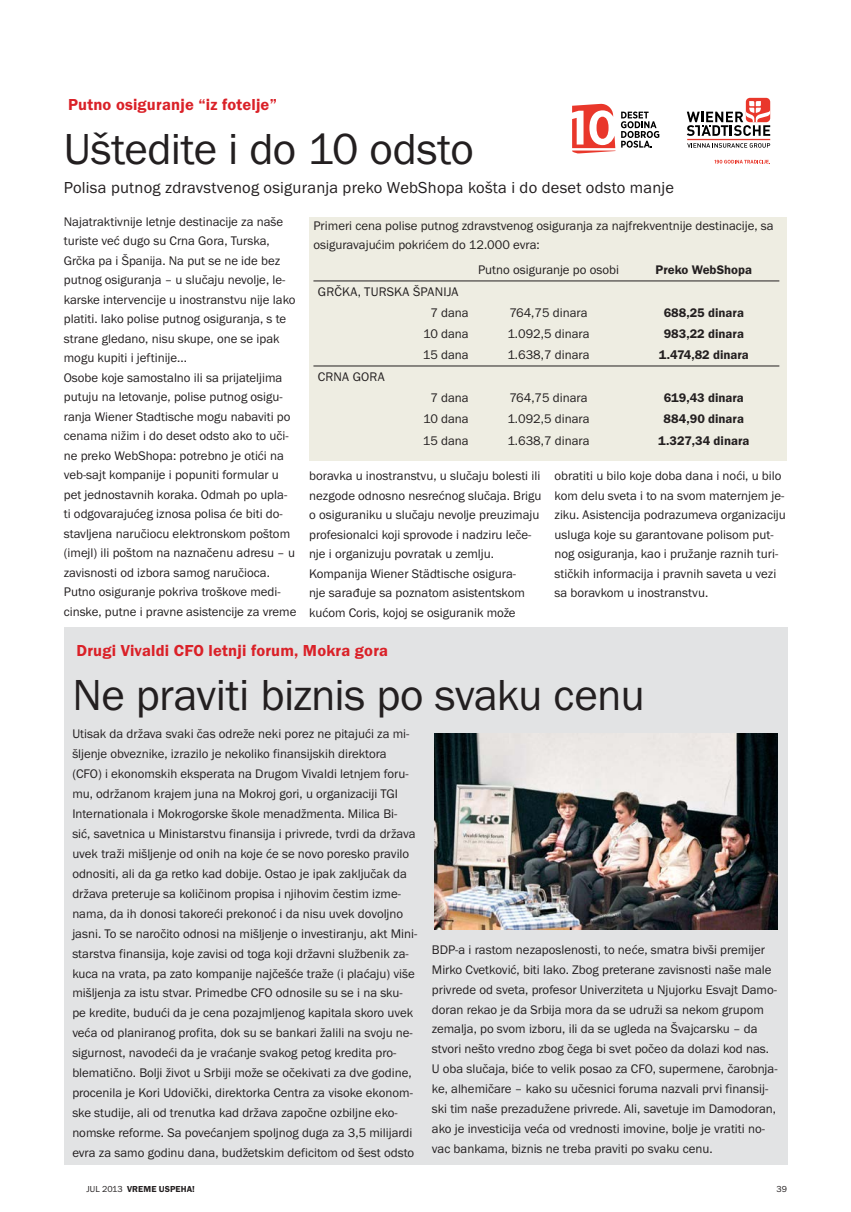
<style>
.page{position:relative;width:851px;height:1212px;background:#fff}
.page>*{position:absolute;margin:0;border:0;box-sizing:border-box;transform-origin:0 0}
.t1{font:45px "Franklin Got Itc TOT Boo";letter-spacing:-.015em;color:#231f20}
.t2{font:16.5px "Franklin Got Itc TOT Boo";letter-spacing:.015em;color:#231f20}
.t3{font:16.5px "Franklin Got Itc TOT Dem";letter-spacing:.01em;color:#da2128}
.t4{font:12.9px/19.5px "Franklin Got Itc TOT Boo";color:#231f20}
.t5{font:12.9px "Franklin Got Itc TOT Dem";color:#231f20}
.t6{font:9px "Franklin Got Itc TOT Dem";letter-spacing:.01em;color:#231f20}
.t7{font:9px "Franklin Got Itc TOT Boo";color:#231f20}
.s1{font-family:"Franklin Got Itc TOT Boo"}
</style>
<div class="page">
<svg style="left:572px;top:103px;width:87px;height:51px"></svg>
<svg style="left:714px;top:160px;width:56px;height:4px"></svg>
<hr style="left:687px;top:139px;width:83px;height:1px;background:#e9372b">
<svg style="left:687px;top:143px;width:83px;height:5px"></svg>
<div style="left:745px;top:98px;width:25px;height:24px;background:#e9372b;border-radius:4px"></div>
<svg style="left:686px;top:101px;width:84px;height:35px"></svg>
<div style="left:309px;top:217px;width:478px;height:244px;background:#eeede2"></div>
<hr style="left:313px;top:366px;width:466px;height:1px;background:#231f20">
<hr style="left:313px;top:281px;width:466px;height:1px;background:#231f20">
<div style="left:64px;top:628px;width:723px;height:537px;background:#e2e3e4"></div>
<img style="left:434px;top:734px;width:343px;height:195px">
<p class="t3" style="left:68px;top:99px;width:210px">Putno osiguranje “iz fotelje”</p>
<p class="t1" style="left:64px;top:131px;width:411px">Uštedite i do 10 odsto</p>
<p class="t2" style="left:64px;top:181px;width:611px">Polisa putnog zdravstvenog osiguranja preko WebShopa košta i do deset odsto manje</p>
<p class="t4" style="left:64px;top:212px;width:234px">Najatraktivnije letnje destinacije za naše turiste već dugo su Crna Gora, Turska, Grčka pa i Španija. Na put se ne ide bez putnog osiguranja – u slučaju nevolje, le&shy;karske intervencije u inostranstvu nije lako platiti. Iako polise putnog osiguranja, s te strane gledano, nisu skupe, one se ipak mogu kupiti i jeftinije...<br>Osobe koje samostalno ili sa prijateljima putuju na letovanje, polise putnog osigu&shy;ranja Wiener Stadtische mogu nabaviti po cenama nižim i do deset odsto ako to uči&shy;ne preko WebShopa: potrebno je otići na veb-sajt kompanije i popuniti formular u pet jednostavnih koraka. Odmah po upla&shy;ti odgovarajućeg iznosa polisa će biti do&shy;stavljena naručiocu elektronskom poštom (imejl) ili poštom na naznačenu adresu – u zavisnosti od izbora samog naručioca.<br>Putno osiguranje pokriva troškove medi&shy;cinske, putne i pravne asistencije za vreme</p>
<p class="t4" style="left:313px;top:217px;width:461px">Primeri cena polise putnog zdravstvenog osiguranja za najfrekventnije destinacije, sa osiguravajućim pokrićem do 12.000 evra:</p>
<p class="t4" style="left:478px;top:261px;width:142px">Putno osiguranje po osobi</p>
<p class="t5" style="left:655px;top:266px;width:98px">Preko WebShopa</p>
<p class="t4" style="left:430px;top:282px;width:40px;line-height:21px;text-indent:-112px">GRČKA, TURSKA ŠPANIJA<br>7 dana</p>
<p class="t4" style="left:509px;top:304px;width:80px">764,75 dinara</p>
<p class="t5" style="left:663px;top:308px;width:82px">688,25 dinara</p>
<p class="t4" style="left:423px;top:325px;width:47px">10 dana</p>
<p class="t4" style="left:507px;top:325px;width:84px">1.092,5 dinara</p>
<p class="t5" style="left:663px;top:330px;width:82px">983,22 dinara</p>
<p class="t4" style="left:423px;top:346px;width:47px">15 dana</p>
<p class="t4" style="left:507px;top:346px;width:84px">1.638,7 dinara</p>
<p class="t5" style="left:658px;top:351px;width:92px">1.474,82 dinara</p>
<p class="t4" style="left:318px;top:368px;width:68px">CRNA GORA</p>
<p class="t4" style="left:430px;top:389px;width:40px">7 dana</p>
<p class="t4" style="left:509px;top:389px;width:80px">764,75 dinara</p>
<p class="t5" style="left:663px;top:394px;width:82px">619,43 dinara</p>
<p class="t4" style="left:423px;top:410px;width:47px">10 dana</p>
<p class="t4" style="left:507px;top:410px;width:84px">1.092,5 dinara</p>
<p class="t5" style="left:663px;top:415px;width:82px">884,90 dinara</p>
<p class="t4" style="left:423px;top:431px;width:47px">15 dana</p>
<p class="t4" style="left:507px;top:431px;width:84px">1.638,7 dinara</p>
<p class="t5" style="left:658px;top:436px;width:93px">1.327,34 dinara</p>
<p class="t4" style="left:309px;top:467px;width:234px">boravka u inostranstvu, u slučaju bolesti ili nezgode odnosno nesrećnog slučaja. Brigu o osiguraniku u slučaju nevolje preuzimaju profesionalci koji sprovode i nadziru leče&shy;nje i organizuju povratak u zemlju.<br>Kompanija Wiener Städtische osigura-<br>nje sarađuje sa poznatom asistentskom kućom Coris, kojoj se osiguranik može</p>
<p class="t4" style="left:554px;top:467px;width:233px">obratiti u bilo koje doba dana i noći, u bilo kom delu sveta i to na svom maternjem je&shy;ziku. Asistencija podrazumeva organizaciju usluga koje su garantovane polisom put&shy;nog osiguranja, kao i pružanje raznih turi&shy;stičkih informacija i pravnih saveta u vezi sa boravkom u inostranstvu.</p>
<p class="t3" style="left:77px;top:645px;width:313px">Drugi Vivaldi CFO letnji forum, Mokra gora</p>
<p class="t1" style="left:72px;top:677px;width:573px">Ne praviti biznis po svaku cenu</p>
<p class="t4" style="left:72px;top:725px;width:346px;line-height:20px">Utisak da država svaki čas odreže neki porez ne pitajući za mi&shy;šljenje obveznike, izrazilo je nekoliko finansijskih direktora (CFO) i ekonomskih eksperata na Drugom Vivaldi letnjem foru&shy;mu, održanom krajem juna na Mokroj gori, u organizaciji TGI Internationala i Mokrogorske škole menadžmenta. Milica Bi&shy;sić, savetnica u Ministarstvu finansija i privrede, tvrdi da država uvek traži mišljenje od onih na koje će se novo poresko pravilo odnositi, ali da ga retko kad dobije. Ostao je ipak zaključak da država preteruje sa količinom propisa i njihovim čestim izme&shy;nama, da ih donosi takoreći prekonoć i da nisu uvek dovoljno jasni. To se naročito odnosi na mišljenje o investiranju, akt Mini&shy;starstva finansija, koje zavisi od toga koji državni službenik za&shy;kuca na vrata, pa zato kompanije najčešće traže (i plaćaju) više mišljenja za istu stvar. Primedbe CFO odnosile su se i na sku&shy;pe kredite, budući da je cena pozajmljenog kapitala skoro uvek veća od planiranog profita, dok su se bankari žalili na svoju ne&shy;sigurnost, navodeći da je vraćanje svakog petog kredita pro&shy;blematično. Bolji život u Srbiji može se očekivati za dve godine, procenila je Kori Udovički, direktorka Centra za visoke ekonom&shy;ske studije, ali od trenutka kad država započne ozbiljne eko&shy;nomske reforme. Sa povećanjem spoljnog duga za 3,5 milijardi evra za samo godinu dana, budžetskim deficitom od šest odsto</p>
<p class="t4" style="left:432px;top:940px;width:347px;line-height:20px">BDP-a i rastom nezaposlenosti, to neće, smatra bivši premijer Mirko Cvetković, biti lako. Zbog preterane zavisnosti naše male privrede od sveta, profesor Univerziteta u Njujorku Esvajt Damo&shy;doran rekao je da Srbija mora da se udruži sa nekom grupom zemalja, po svom izboru, ili da se ugleda na Švajcarsku – da stvori nešto vredno zbog čega bi svet počeo da dolazi kod nas.<br>U oba slučaja, biće to velik posao za CFO, supermene, čarobnja&shy;ke, alhemičare – kako su učesnici foruma nazvali prvi finansij&shy;ski tim naše prezadužene privrede. Ali, savetuje im Damodoran, ako je investicija veća od vrednosti imovine, bolje je vratiti no&shy;vac bankama, biznis ne treba praviti po svaku cenu.</p>
<p class="t6" style="left:86px;top:1186px;width:110px"><span class="s1">JUL 2013</span> VREME USPEHA!</p>
<p class="t7" style="left:776px;top:1186px;width:12px">39</p>
</div>
